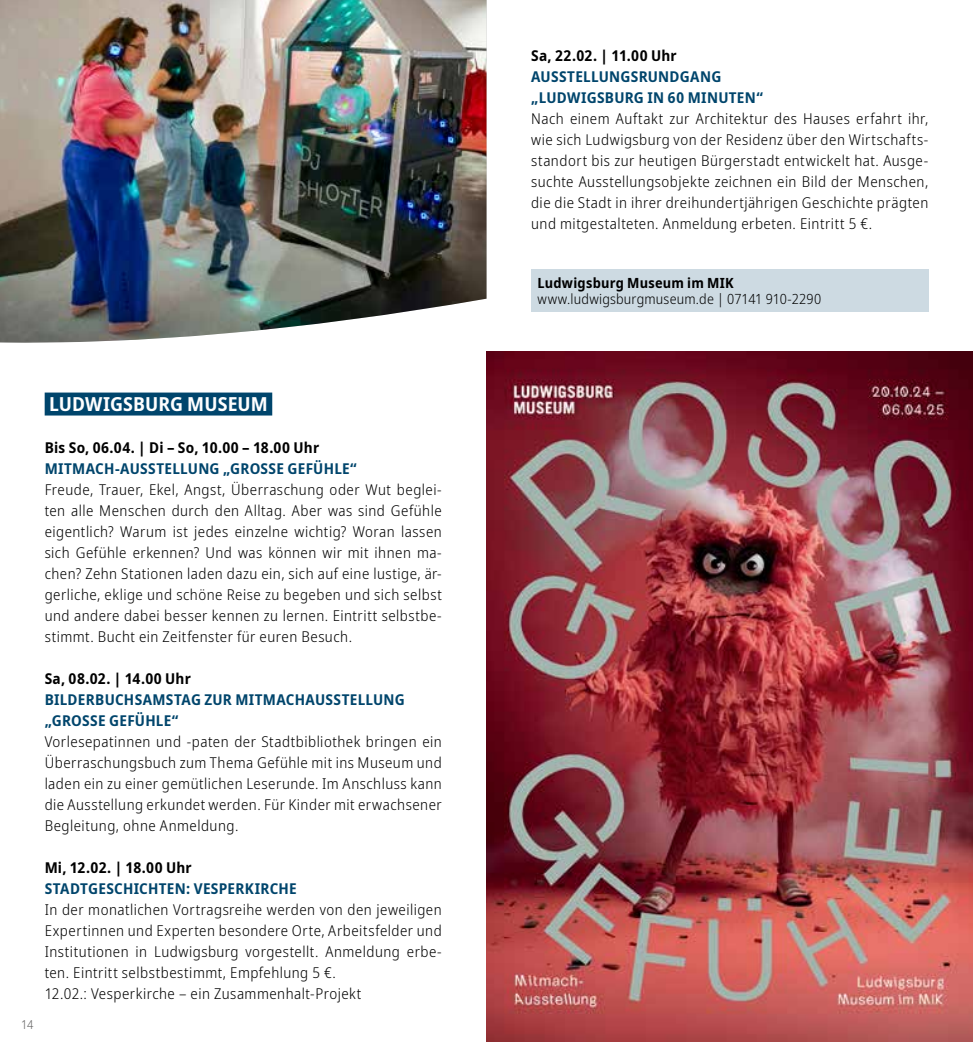
<style>
.page{position:relative;width:973px;height:1042px;background:#fff}
.page>*{position:absolute;margin:0;border:0;box-sizing:border-box;transform-origin:0 0}
.t1{font:700 semi-condensed 19.25px "Noto Sans";letter-spacing:.005em;color:#fff}
.t2{font:300 semi-condensed 14.88px/21px "Noto Sans";letter-spacing:.03em;color:#000;text-align:justify}
.t3{font:700 semi-condensed 14.88px/21px "Noto Sans";letter-spacing:.02em;color:#00456c}
.t4{font:700 semi-condensed 14.88px "Noto Sans";letter-spacing:.015em;color:#000}
.t5{font:300 semi-condensed 14px "Noto Sans";letter-spacing:.01em;color:#000}
.t6{font:700 semi-condensed 14px "Noto Sans";letter-spacing:.02em;color:#000}
.t7{font:300 semi-condensed 12.25px "Noto Sans";color:#646363}
</style>
<div class="page">
<div style="left:45px;top:392px;width:227px;height:23px;background:#00456c"></div>
<div style="left:531px;top:270px;width:397px;height:42px;background:#cddae2"></div>
<img style="left:0;top:0;width:486px;height:343px">
<img style="left:486px;top:351px;width:486px;height:691px">
<p class="t7" style="left:21px;top:1016px;width:14px">14</p>
<p class="t1" style="left:49px;top:390px;width:220px">LUDWIGSBURG MUSEUM</p>
<p class="t4" style="left:45px;top:437px;width:276px">Bis So, 06.04. | Di – So, 10.00 – 18.00 Uhr</p>
<p class="t3" style="left:45px;top:458px;width:313px">MITMACH-AUSSTELLUNG „GROSSE GEFÜHLE“</p>
<p class="t2" style="left:45px;top:479px;width:398px">Freude, Trauer, Ekel, Angst, Überraschung oder Wut beglei&shy;ten alle Menschen durch den Alltag. Aber was sind Gefühle eigentlich? Warum ist jedes einzelne wichtig? Woran lassen sich Gefühle erkennen? Und was können wir mit ihnen ma&shy;chen? Zehn Stationen laden dazu ein, sich auf eine lustige, är&shy;gerliche, eklige und schöne Reise zu begeben und sich selbst und andere dabei besser kennen zu lernen. Eintritt selbstbe&shy;stimmt. Bucht ein Zeitfenster für euren Besuch.</p>
<p class="t4" style="left:45px;top:668px;width:148px">Sa, 08.02. | 14.00 Uhr</p>
<p class="t3" style="left:45px;top:689px;width:361px">BILDERBUCHSAMSTAG ZUR MITMACHAUSSTELLUNG „GROSSE GEFÜHLE“</p>
<p class="t2" style="left:45px;top:731px;width:398px">Vorlesepatinnen und -paten der Stadtbibliothek bringen ein Überraschungsbuch zum Thema Gefühle mit ins Museum und laden ein zu einer gemütlichen Leserunde. Im Anschluss kann die Ausstellung erkundet werden. Für Kinder mit erwachsener Begleitung, ohne Anmeldung.</p>
<p class="t4" style="left:45px;top:857px;width:148px">Mi, 12.02. | 18.00 Uhr</p>
<p class="t3" style="left:45px;top:878px;width:253px">STADTGESCHICHTEN: VESPERKIRCHE</p>
<p class="t2" style="left:45px;top:899px;width:398px;text-align:left">In der monatlichen Vortragsreihe werden von den jeweiligen Expertinnen und Experten besondere Orte, Arbeitsfelder und Institutionen in Ludwigsburg vorgestellt. Anmeldung erbe&shy;ten. Eintritt selbstbestimmt, Empfehlung 5 €.<br>12.02.: Vesperkirche – ein Zusammenhalt-Projekt</p>
<p class="t4" style="left:531px;top:45px;width:147px">Sa, 22.02. | 11.00 Uhr</p>
<p class="t3" style="left:531px;top:66px;width:233px">AUSSTELLUNGSRUNDGANG „LUDWIGSBURG IN 60 MINUTEN“</p>
<p class="t2" style="left:531px;top:108px;width:398px">Nach einem Auftakt zur Architektur des Hauses erfahrt ihr, wie sich Ludwigsburg von der Residenz über den Wirtschafts&shy;standort bis zur heutigen Bürgerstadt entwickelt hat. Ausge&shy;suchte Ausstellungsobjekte zeichnen ein Bild der Menschen, die die Stadt in ihrer dreihundertjährigen Geschichte prägten und mitgestalteten. Anmeldung erbeten. Eintritt 5 €.</p>
<p class="t6" style="left:537px;top:272px;width:198px">Ludwigsburg Museum im MIK</p>
<p class="t5" style="left:537px;top:289px;width:285px">www.ludwigsburgmuseum.de | 07141 910-2290</p>
</div>
